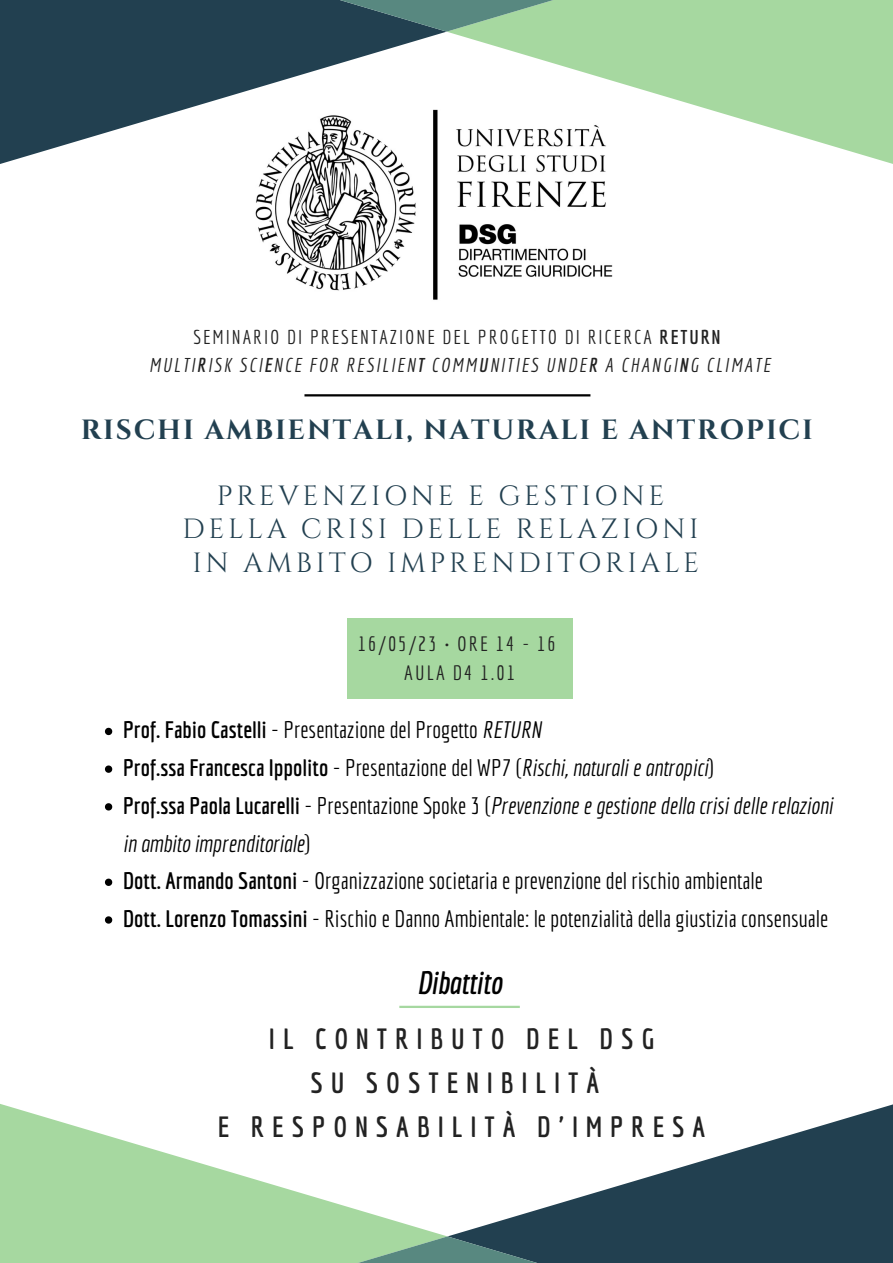
<style>
.page{position:relative;width:893px;height:1263px;background:#fff}
.page>*{position:absolute;margin:0;border:0;box-sizing:border-box;transform-origin:0 0}
.t1{font:italic 700 31.5px "Economica";color:#000}
.t2{font:700 28.5px "Economica";letter-spacing:.28em;color:#222}
.t3{font:27.75px "Cinzel";letter-spacing:.13em;color:#224050}
.t4{font:700 27.75px "Cinzel";letter-spacing:.065em;color:#224050}
.t5{font:23.25px "Economica";color:#000}
.t6{font:italic 23.25px/37.7px "Economica";color:#000}
.t7{font:700 23.25px "Economica";color:#000}
.t8{font:20.25px "Economica";letter-spacing:.1em;color:#222}
.t9{font:italic 19.5px "Economica";letter-spacing:.1em;color:#222}
.t10{font:19.5px "Economica";letter-spacing:.1em;color:#222}
.s1{font-weight:700}
.s2{font-style:italic}
.s3{font-weight:400}
.s4{font-weight:400;font-style:italic}
.s5{font-weight:700;font-style:normal}
.s6{font-style:normal}
</style>
<div class="page">
<svg style="left:0;top:0;width:445px;height:164px;fill:#224050"></svg>
<svg style="left:448px;top:0;width:445px;height:164px;fill:#a6d8a0"></svg>
<svg style="left:233px;top:0;width:427px;height:32px;background:#618b7a"></svg>
<svg style="left:449px;top:1104px;width:444px;height:159px;fill:#224050"></svg>
<svg style="left:0;top:1104px;width:446px;height:159px;fill:#a6d8a0"></svg>
<svg style="left:232px;top:1236px;width:430px;height:27px;background:#628b7a"></svg>
<hr style="left:304px;top:394px;width:286px;height:2px;background:#000">
<img style="left:243px;top:104px;width:414px;height:196px">
<div style="left:347px;top:618px;width:225px;height:80px;background:#a6d8a0"></div>
<svg style="left:105px;top:728px;width:7px;height:7px"></svg>
<svg style="left:105px;top:765px;width:7px;height:8px"></svg>
<svg style="left:105px;top:803px;width:7px;height:7px"></svg>
<svg style="left:105px;top:879px;width:7px;height:7px"></svg>
<svg style="left:105px;top:916px;width:7px;height:8px"></svg>
<hr style="left:399px;top:1006px;width:121px;height:2px;background:#a6d8a0">
<p class="t10" style="left:193px;top:325px;width:528px">SEMINARIO DI PRESENTAZIONE DEL PROGETTO DI RICERCA <span class="s1">RETURN</span></p>
<p class="t9" style="left:149px;top:353px;width:623px">MULTI<span class="s1">R</span>ISK SCI<span class="s1">E</span>NCE FOR RESILIEN<span class="s1">T</span> COMM<span class="s1">U</span>NITIES UNDE<span class="s1">R</span> A CHANGI<span class="s1">N</span>G CLIMATE</p>
<p class="t4" style="left:81px;top:412px;width:733px">RISCHI AMBIENTALI, NATURALI E ANTROPICI</p>
<p class="t3" style="left:217px;top:478px;width:449px">PREVENZIONE E GESTIONE</p>
<p class="t3" style="left:182px;top:511px;width:517px">DELLA CRISI DELLE RELAZIONI</p>
<p class="t3" style="left:192px;top:544px;width:508px">IN AMBITO IMPRENDITORIALE</p>
<p class="t8" style="left:358px;top:631px;width:199px">16/05/23 • ORE 14 - 16</p>
<p class="t8" style="left:404px;top:660px;width:112px">AULA D4 1.01</p>
<p class="t5" style="left:123px;top:716px;width:420px"><span class="s1">Prof. Fabio Castelli</span> - Presentazione del Progetto <span class="s2">RETURN</span></p>
<p class="t7" style="left:123px;top:754px;width:592px">Prof.ssa Francesca Ippolito <span class="s3">- Presentazione del WP7 (</span><span class="s4">Rischi, naturali e antropici</span><span class="s3">)</span></p>
<p class="t6" style="left:123px;top:786px;width:711px"><span class="s5">Prof.ssa Paola Lucarelli</span> <span class="s6">- Presentazione Spoke 3 (</span>Prevenzione e gestione della crisi delle relazioni in ambito imprenditoriale<span class="s6">)</span></p>
<p class="t5" style="left:123px;top:867px;width:641px"><span class="s1">Dott. Armando Santoni</span> - Organizzazione societaria e prevenzione del rischio ambientale</p>
<p class="t5" style="left:123px;top:905px;width:706px"><span class="s1">Dott. Lorenzo Tomassini</span> - Rischio e Danno Ambientale: le potenzialità della giustizia consensuale</p>
<p class="t1" style="left:417px;top:964px;width:87px">Dibattito</p>
<p class="t2" style="left:269px;top:1022px;width:387px">IL CONTRIBUTO DEL DSG</p>
<p class="t2" style="left:310px;top:1066px;width:290px">SU SOSTENIBILITÀ</p>
<p class="t2" style="left:218px;top:1110px;width:489px">E RESPONSABILITÀ D'IMPRESA</p>
</div>
